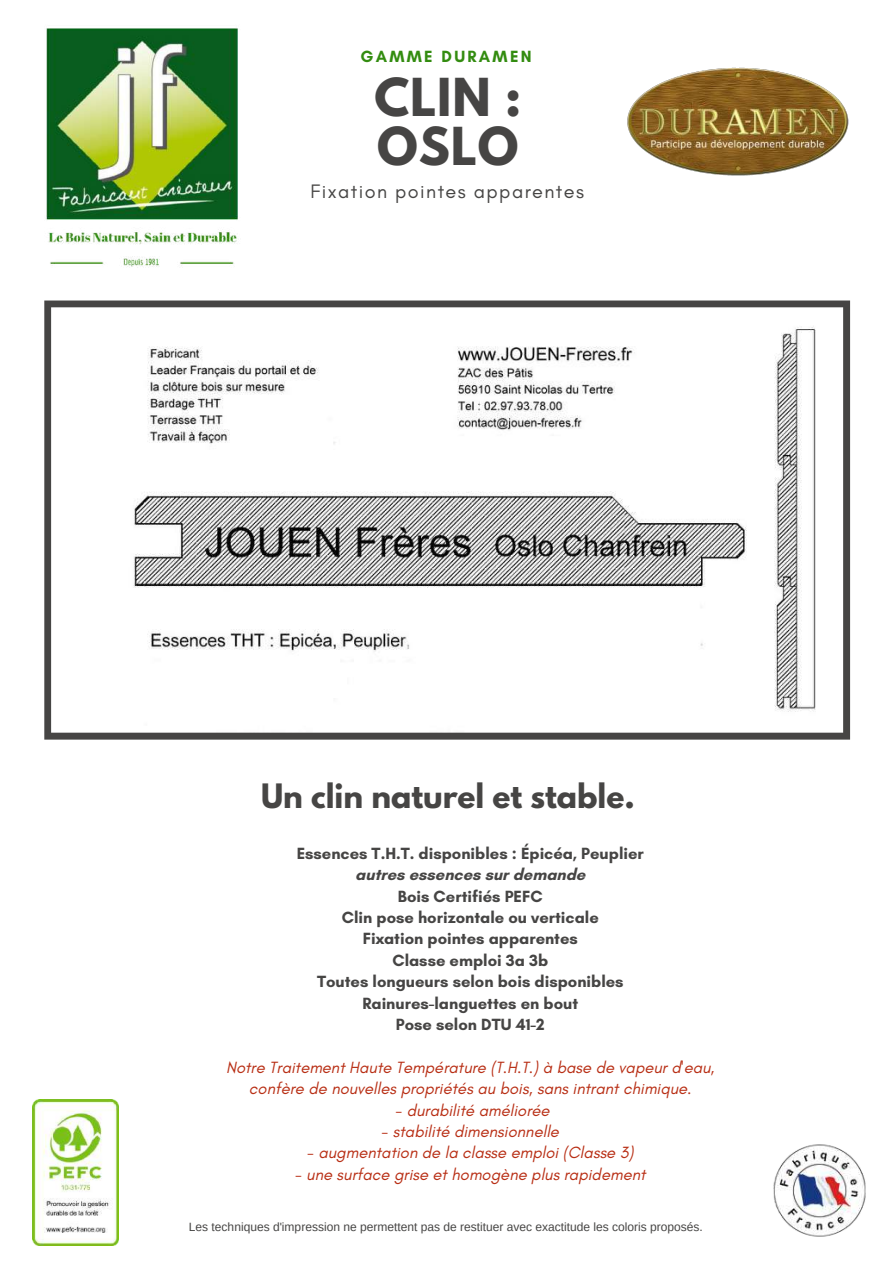
<style>
.page{position:relative;width:894px;height:1264px;background:#fff}
.page>*{position:absolute;margin:0;border:0;box-sizing:border-box;transform-origin:0 0}
.t1{font:700 46.35px/49.5px "League Spartan";letter-spacing:.02em;color:#464544}
.t2{font:700 29.85px "League Spartan";color:#464544}
.t3{font:19.8px "Glacial Indifference";letter-spacing:.07em;color:#464544}
.t4{font:italic 16.5px/21.3px "Glacial Indifference";color:#b82e14;text-align:center}
.t5{font:700 16.5px/21.3px "Glacial Indifference";color:#464544;text-align:center}
.t6{font:700 16.5px "Glacial Indifference";letter-spacing:.14em;color:#338c10}
.t7{font:12px "Arimo";color:#464544}
</style>
<div class="page">
<svg style="left:44px;top:300px;width:805px;height:439px"></svg>
<img style="left:44px;top:28px;width:253px;height:290px">
<img style="left:627px;top:67px;width:222px;height:109px">
<img style="left:32px;top:1099px;width:87px;height:146px">
<img style="left:773px;top:1144px;width:93px;height:93px">
<p class="t6" style="left:360px;top:46px;width:173px">GAMME DURAMEN</p>
<h1 class="t1" style="left:374px;top:78px;width:149px">CLIN :<br>OSLO</h1>
<p class="t3" style="left:310px;top:179px;width:275px">Fixation pointes apparentes</p>
<h2 class="t2" style="left:261px;top:781px;width:375px">Un clin naturel et stable.</h2>
<p class="t5" style="left:296px;top:842px;width:348px">Essences T.H.T. disponibles : Épicéa, Peuplier autres essences sur demande<br>Bois Certifiés PEFC<br>Clin pose horizontale ou verticale<br>Fixation pointes apparentes<br>Classe emploi 3a 3b<br>Toutes longueurs selon bois disponibles<br>Rainures-languettes en bout<br>Pose selon DTU 41-2</p>
<p class="t4" style="left:226px;top:1056px;width:489px">Notre Traitement Haute Température (T.H.T.) à base de vapeur d'eau, confère de nouvelles propriétés au bois, sans intrant chimique.</p>
<p class="t4" style="left:395px;top:1099px;width:156px">- durabilité améliorée</p>
<p class="t4" style="left:381px;top:1120px;width:179px">- stabilité dimensionnelle</p>
<p class="t4" style="left:307px;top:1141px;width:328px">- augmentation de la classe emploi (Classe 3)</p>
<p class="t4" style="left:295px;top:1163px;width:352px">- une surface grise et homogène plus rapidement</p>
<p class="t7" style="left:189px;top:1220px;width:515px">Les techniques d'impression ne permettent pas de restituer avec exactitude les coloris proposés.</p>
</div>
